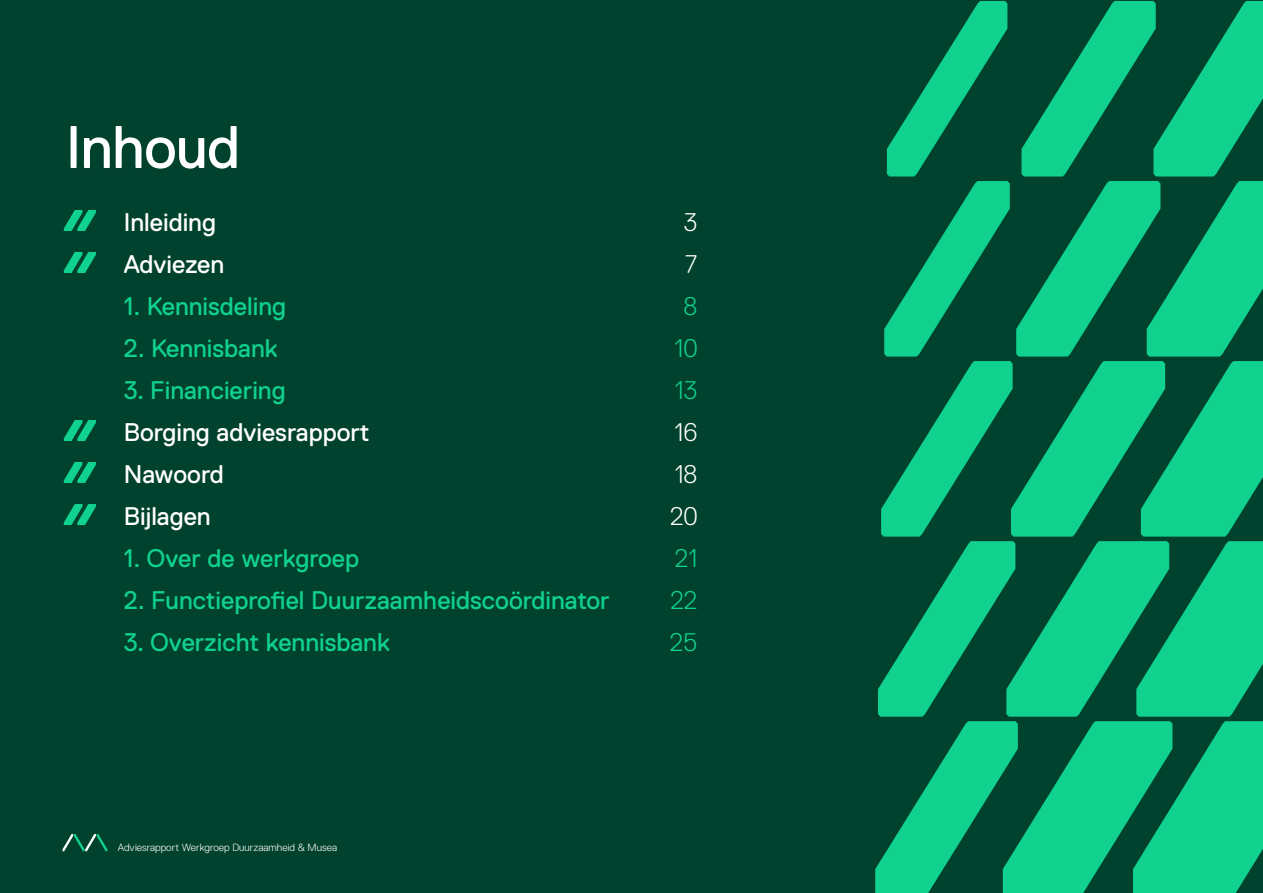
<style>
.page{position:relative;width:1263px;height:893px;background:#01422e}
.page>*{position:absolute;margin:0;border:0;box-sizing:border-box;transform-origin:0 0}
.t1{font:60px "Replica Std";letter-spacing:-.01em;color:#fff}
.t2{font:25.5px "Replica Std";color:#10d18d}
.t3{font:25.5px/42px "Replica Std";color:#fff}
.t4{font:300 25.5px/42px "Replica Std";color:#10d18d;text-align:center}
.t5{font:300 25.5px/42px "Replica Std";color:#fff}
.t6{font:300 10.5px "Replica Std";color:#fff}
</style>
<div class="page">
<svg style="left:64px;top:210px;width:32px;height:21px"></svg>
<svg style="left:64px;top:252px;width:32px;height:21px"></svg>
<svg style="left:64px;top:420px;width:32px;height:21px"></svg>
<svg style="left:64px;top:462px;width:32px;height:21px"></svg>
<svg style="left:64px;top:504px;width:32px;height:21px"></svg>
<svg style="left:875px;top:1px;width:388px;height:892px;fill:#10d18d"></svg>
<svg style="left:63px;top:834px;width:44px;height:17px"></svg>
<h1 class="t1" style="left:66px;top:114px;width:176px">Inhoud</h1>
<p class="t3" style="left:124px;top:201px;width:102px">Inleiding<br>Adviezen</p>
<p class="t2" style="left:124px;top:292px;width:164px">1. Kennisdeling</p>
<p class="t2" style="left:124px;top:334px;width:155px">2. Kennisbank</p>
<p class="t2" style="left:124px;top:376px;width:163px">3. Financiering</p>
<p class="t3" style="left:124px;top:411px;width:247px">Borging adviesrapport<br>Nawoord<br>Bijlagen</p>
<p class="t2" style="left:124px;top:544px;width:237px">1. Over de werkgroep</p>
<p class="t2" style="left:124px;top:586px;width:487px">2. Functieprofiel Duurzaamheidscoördinator</p>
<p class="t2" style="left:124px;top:628px;width:267px">3. Overzicht kennisbank</p>
<p class="t5" style="left:684px;top:201px;width:15px">3<br>7</p>
<p class="t4" style="left:674px;top:285px;width:25px">8<br>10<br>13</p>
<p class="t5" style="left:670px;top:411px;width:29px;text-align:justify">16<br>18<br>20</p>
<p class="t4" style="left:670px;top:537px;width:29px;text-align:justify">21<br>22<br>25</p>
<p class="t6" style="left:118px;top:842px;width:221px">Adviesrapport Werkgroep Duurzaamheid &amp; Musea</p>
</div>
